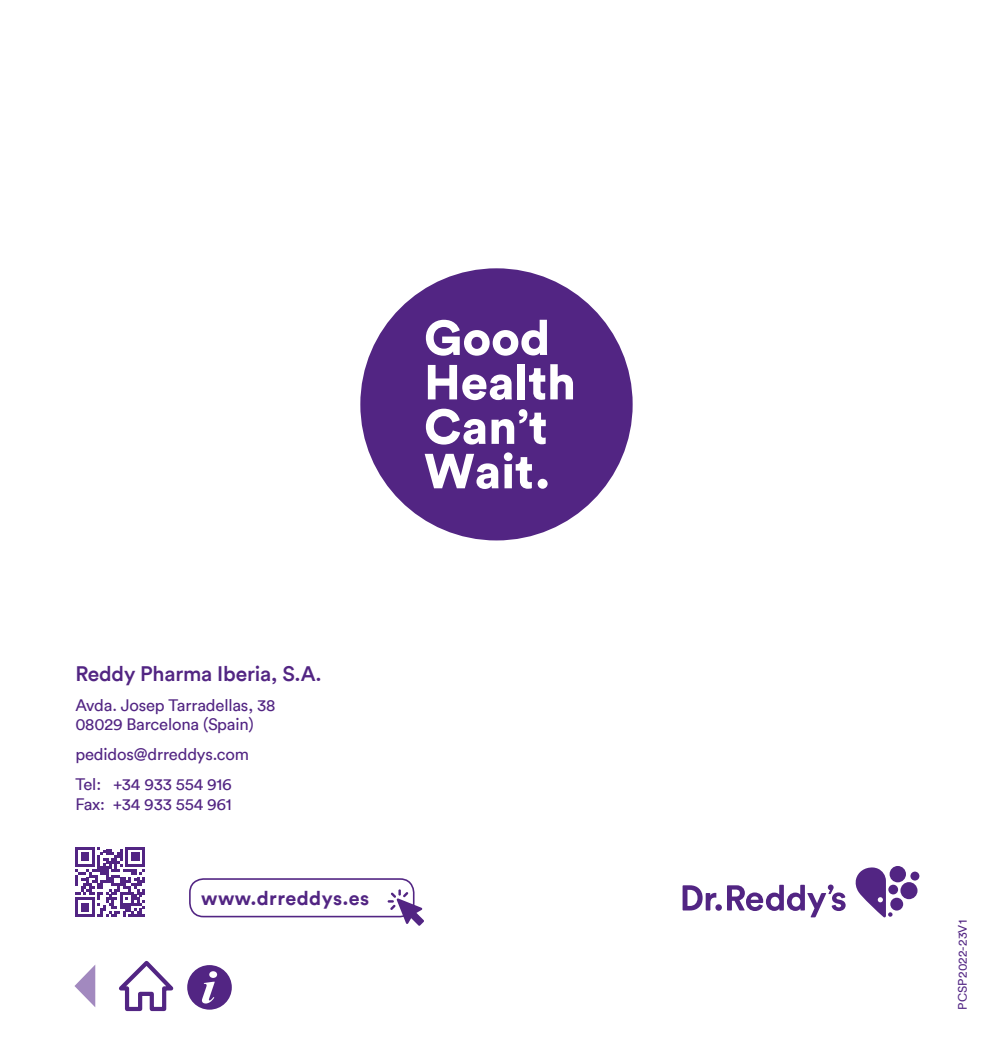
<style>
.page{position:relative;width:993px;height:1042px;background:#fff}
.page>*{position:absolute;margin:0;border:0;box-sizing:border-box;transform-origin:0 0}
.t1{font:500 21px "Circular";letter-spacing:-.01em;color:#522583}
.t2{font:700 19.78px "Circular";letter-spacing:.02em;color:#522583}
.t3{font:16.62px "Circular";letter-spacing:-.01em;color:#522583}
.t4{font:12.25px "Circular";letter-spacing:.01em;color:#522583}
</style>
<div class="page">
<svg style="left:682px;top:866px;width:237px;height:51px"></svg>
<div style="left:360px;top:268px;width:272px;height:272px;background:#522583;border-radius:50%"></div>
<svg style="left:426px;top:320px;width:121px;height:36px"></svg>
<svg style="left:427px;top:365px;width:84px;height:35px"></svg>
<div style="left:517px;top:364px;width:8px;height:35px;background:#fff"></div>
<svg style="left:529px;top:364px;width:44px;height:36px"></svg>
<svg style="left:426px;top:409px;width:59px;height:35px"></svg>
<svg style="left:491px;top:409px;width:54px;height:35px"></svg>
<svg style="left:424px;top:452px;width:107px;height:37px"></svg>
<div style="left:537px;top:479px;width:10px;height:10px;background:#fff;border-radius:50%"></div>
<svg style="left:74px;top:965px;width:21px;height:42px"></svg>
<svg style="left:119px;top:960px;width:55px;height:52px"></svg>
<div style="left:187px;top:965px;width:45px;height:44px;background:#522583;border-radius:50%"></div>
<svg style="left:202px;top:971px;width:15px;height:32px"></svg>
<div style="left:189px;top:878px;width:225px;height:39px;border:2px solid #522583;border-radius:14px"></div>
<svg style="left:387px;top:889px;width:37px;height:37px"></svg>
<svg style="left:75px;top:847px;width:70px;height:70px"></svg>
<p class="t1" style="left:75px;top:659px;width:248px">Reddy Pharma Iberia, S.A.</p>
<p class="t3" style="left:75px;top:693px;width:201px">Avda. Josep Tarradellas, 38</p>
<p class="t3" style="left:75px;top:713px;width:180px">08029 Barcelona (Spain)</p>
<p class="t3" style="left:75px;top:743px;width:175px">pedidos@drreddys.com</p>
<p class="t3" style="left:75px;top:773px;width:158px">Tel: +34 933 554 916</p>
<p class="t3" style="left:75px;top:793px;width:158px">Fax: +34 933 554 961</p>
<p class="t2" style="left:201px;top:885px;width:169px">www.drreddys.es</p>
<p class="t4" style="left:953px;top:1009px;width:91px;rotate:-90deg">PCSP2022-23V1</p>
</div>
